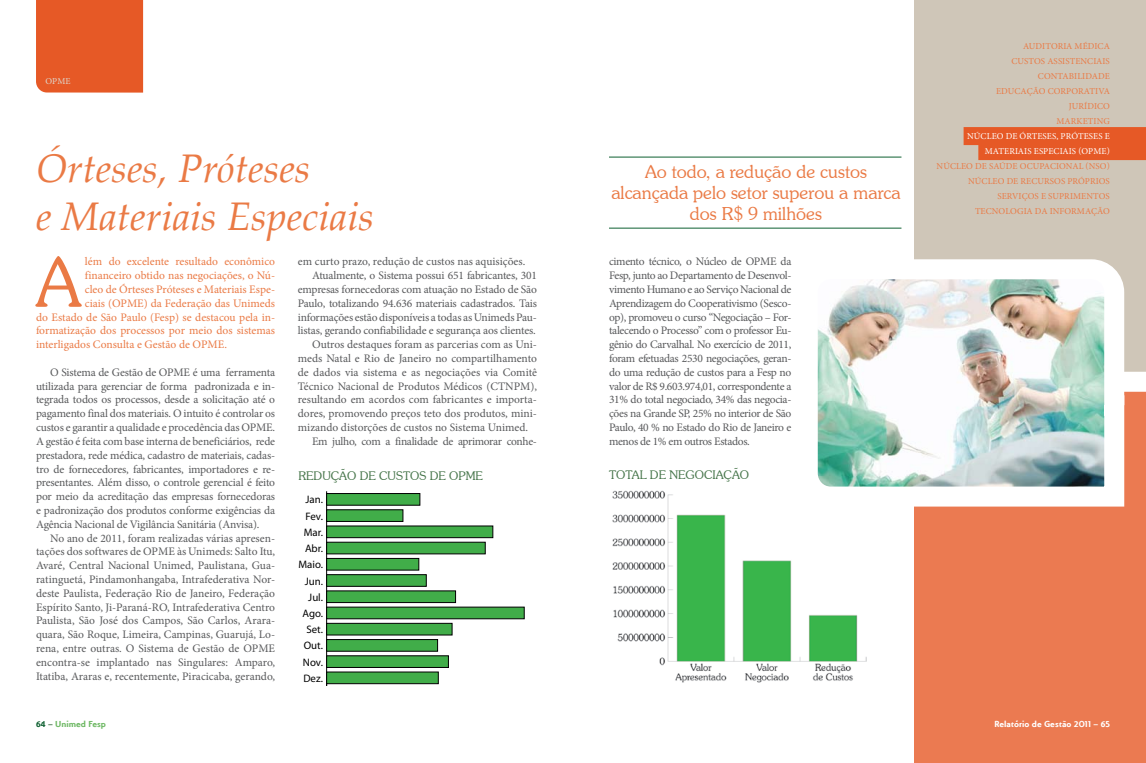
<style>
.page{position:relative;width:1146px;height:763px;background:#fff}
.page>*{position:absolute;margin:0;border:0;box-sizing:border-box;transform-origin:0 0}
.t1{font:300 68.8px "Souvenir IT Cby BT";color:#ea7a45}
.t2{font:italic 39.9px/47.9px "Palatino Linotype";color:#ea7a45}
.t3{font:300 18px/21px "Souvenir IT Cby BT";color:#ea7a45;text-align:center}
.t4{font:300 12px "Souvenir IT Cby BT";color:#46754a}
.t5{font:11.5px/13.8px "Minion Pro";letter-spacing:-.01em;color:#58595b;text-align:justify}
.t6{font:11.5px "Minion Pro";color:#ea7a45}
.t7{font:11.5px "Minion Pro";letter-spacing:-.03em;color:#58595b}
.t8{font:10.8px "Myriad Pro";color:#000}
.t9{font:9px/15px "Minion Pro";letter-spacing:.01em;color:#ea7a45}
.t10{font:9px "Minion Pro";letter-spacing:.01em;color:#fff}
.t11{font:700 9px "Unimed";color:#fff}
.t12{font:700 9px "Unimed";color:#70b966}
.t13{font:9px "Minion Pro";color:#ded7cd}
.s1{color:#0e6031}
.s2{color:#46754a}
</style>
<div class="page">
<div style="left:914px;top:0;width:231px;height:382px;background:#cfc6b8"></div>
<div style="left:914px;top:382px;width:231px;height:381px;background:#eb7a51"></div>
<div style="left:963px;top:127px;width:182px;height:18px;background:#e65926"></div>
<div style="left:978px;top:142px;width:167px;height:18px;background:#e65926"></div>
<img style="left:817px;top:259px;width:316px;height:248px">
<div style="left:1117px;top:372px;width:28px;height:20px;background:#fff"></div>
<div style="left:36px;top:0;width:107px;height:93px;background:#e65926"></div>
<hr style="left:609px;top:157px;width:292px;height:1px;background:#0e6031">
<hr style="left:609px;top:228px;width:292px;height:1px;background:#0e6031">
<hr style="left:326px;top:491px;width:1px;height:195px;background:#000">
<div style="left:326px;top:493px;width:94px;height:12px;background:#41ad49;border:1px solid #000"></div>
<div style="left:326px;top:509px;width:77px;height:12px;background:#41ad49"></div>
<div style="left:326px;top:526px;width:167px;height:11px;background:#41ad49"></div>
<div style="left:326px;top:542px;width:159px;height:12px;background:#41ad49;border:1px solid #000"></div>
<div style="left:326px;top:558px;width:93px;height:12px;background:#41ad49;border:1px solid #000"></div>
<div style="left:326px;top:574px;width:100px;height:12px;background:#41ad49;border:1px solid #000"></div>
<div style="left:326px;top:590px;width:129px;height:12px;background:#41ad49"></div>
<div style="left:326px;top:607px;width:198px;height:12px;background:#41ad49;border:1px solid #000"></div>
<div style="left:326px;top:623px;width:126px;height:12px;background:#41ad49;border:1px solid #000"></div>
<div style="left:326px;top:639px;width:111px;height:12px;background:#41ad49;border:1px solid #000"></div>
<div style="left:326px;top:655px;width:122px;height:12px;background:#41ad49"></div>
<div style="left:326px;top:671px;width:112px;height:12px;background:#41ad49"></div>
<img style="left:612px;top:488px;width:253px;height:195px">
<p class="t13" style="left:45px;top:75px;width:8px">opme</p>
<h2 class="t2" style="left:36px;top:143px;width:339px">Órteses, Próteses<br>e Materiais Especiais</h2>
<h1 class="t1" style="left:36px;top:240px;width:47px">A</h1>
<p class="t6" style="left:85px;top:254px;width:192px">lém do excelente resultado econômico</p>
<h3 class="t3" style="left:611px;top:161px;width:291px">Ao todo, a redução de custos alcançada pelo setor superou a marca dos R$ 9 milhões</h3>
<p class="t5" style="left:298px;top:255px;width:229px">em curto prazo, redução de custos nas aquisições.</p>
<p class="t5" style="left:312px;top:269px;width:226px">Atualmente, o Sistema possui 651 fabricantes, 301</p>
<p class="t5" style="left:298px;top:282px;width:240px">empresas fornecedoras com atuação no Estado de São</p>
<p class="t5" style="left:298px;top:296px;width:240px">Paulo, totalizando 94.636 materiais cadastrados. Tais</p>
<p class="t5" style="left:298px;top:310px;width:240px">informações estão disponíveis a todas as Unimeds Pau-</p>
<p class="t5" style="left:298px;top:324px;width:239px">listas, gerando confiabilidade e segurança aos clientes.</p>
<p class="t5" style="left:312px;top:338px;width:226px">Outros destaques foram as parcerias com as Uni-</p>
<p class="t5" style="left:298px;top:351px;width:240px">meds Natal e Rio de Janeiro no compartilhamento</p>
<p class="t5" style="left:298px;top:365px;width:240px">de dados via sistema e as negociações via Comitê</p>
<p class="t5" style="left:298px;top:379px;width:240px">Técnico Nacional de Produtos Médicos (CTNPM),</p>
<p class="t5" style="left:298px;top:393px;width:240px">resultando em acordos com fabricantes e importa-</p>
<p class="t5" style="left:298px;top:407px;width:240px">dores, promovendo preços teto dos produtos, mini-</p>
<p class="t5" style="left:298px;top:420px;width:232px">mizando distorções de custos no Sistema Unimed.</p>
<p class="t7" style="left:312px;top:433px;width:226px">Em julho, com a finalidade de aprimorar conhe-</p>
<p class="t5" style="left:609px;top:255px;width:184px">cimento técnico, o Núcleo de OPME da Fesp, junto ao Departamento de Desenvol&shy;vimento Humano e ao Serviço Nacional de Aprendizagem do Cooperativismo (Sesco&shy;op), promoveu o curso “Negociação – For&shy;talecendo o Processo” com o professor Eu&shy;gênio do Carvalhal. No exercício de 2011, foram efetuadas 2530 negociações, geran&shy;do uma redução de custos para a Fesp no valor de R$ 9.603.974,01, correspondente a 31% do total negociado, 34% das negocia&shy;ções na Grande SP, 25% no interior de São Paulo, 40 % no Estado do Rio de Janeiro e menos de 1% em outros Estados.</p>
<p class="t6" style="left:85px;top:268px;width:192px">financeiro obtido nas negociações, o Nú-</p>
<p class="t6" style="left:85px;top:281px;width:192px">cleo de Órteses Próteses e Materiais Espe-</p>
<p class="t6" style="left:85px;top:295px;width:192px">ciais (OPME) da Federação das Unimeds</p>
<p class="t6" style="left:36px;top:309px;width:241px">do Estado de São Paulo (Fesp) se destacou pela in-</p>
<p class="t6" style="left:36px;top:323px;width:240px">formatização dos processos por meio dos sistemas</p>
<p class="t6" style="left:36px;top:337px;width:192px">interligados Consulta e Gestão de OPME.</p>
<p class="t5" style="left:36px;top:365px;width:240px;text-indent:14px">O Sistema de Gestão de OPME é uma ferramenta utilizada para gerenciar de forma padronizada e in&shy;tegrada todos os processos, desde a solicitação até o pagamento final dos materiais. O intuito é controlar os custos e garantir a qualidade e procedência das OPME.<br>A gestão é feita com base interna de beneficiários, rede prestadora, rede médica, cadastro de materiais, cadas&shy;tro de fornecedores, fabricantes, importadores e re&shy;presentantes. Além disso, o controle gerencial é feito por meio da acreditação das empresas fornecedoras e padronização dos produtos conforme exigências da Agência Nacional de Vigilância Sanitária (Anvisa).</p>
<p class="t5" style="left:36px;top:531px;width:240px;text-indent:14px">No ano de 2011, foram realizadas várias apresen&shy;tações dos softwares de OPME às Unimeds: Salto Itu, Avaré, Central Nacional Unimed, Paulistana, Gua&shy;ratinguetá, Pindamonhangaba, Intrafederativa Nor&shy;deste Paulista, Federação Rio de Janeiro, Federação Espírito Santo, Ji-Paraná-RO, Intrafederativa Centro Paulista, São José dos Campos, São Carlos, Arara&shy;quara, São Roque, Limeira, Campinas, Guarujá, Lo&shy;rena, entre outras. O Sistema de Gestão de OPME encontra-se implantado nas Singulares: Amparo, Itatiba, Araras e, recentemente, Piracicaba, gerando,</p>
<p class="t4" style="left:298px;top:468px;width:184px">redução de custos de opme</p>
<p class="t4" style="left:609px;top:467px;width:142px">Total de Negociação</p>
<p class="t8" style="left:305px;top:493px;width:19px">Jan.</p>
<p class="t8" style="left:305px;top:509px;width:19px">Fev.</p>
<p class="t8" style="left:304px;top:525px;width:21px">Mar.</p>
<p class="t8" style="left:305px;top:541px;width:19px">Abr.</p>
<p class="t8" style="left:298px;top:558px;width:26px">Maio.</p>
<p class="t8" style="left:305px;top:574px;width:20px">Jun.</p>
<p class="t8" style="left:308px;top:590px;width:16px">Jul.</p>
<p class="t8" style="left:302px;top:606px;width:22px">Ago.</p>
<p class="t8" style="left:306px;top:623px;width:18px">Set.</p>
<p class="t8" style="left:304px;top:639px;width:21px">Out.</p>
<p class="t8" style="left:303px;top:655px;width:22px">Nov.</p>
<p class="t8" style="left:303px;top:671px;width:21px">Dez.</p>
<p class="t12" style="left:36px;top:718px;width:71px"><span class="s1">64</span> <span class="s2">–</span> Unimed Fesp</p>
<p class="t9" style="left:1022px;top:39px;width:26px">Auditoria</p>
<p class="t9" style="left:1074px;top:39px;width:26px">Médica</p>
<p class="t9" style="left:1011px;top:54px;width:13px">Custos</p>
<p class="t9" style="left:1047px;top:54px;width:6px">assistenciais</p>
<p class="t9" style="left:1037px;top:69px;width:8px">conta</p>
<p class="t9" style="left:1068px;top:69px;width:41px">bilidade</p>
<p class="t9" style="left:995px;top:84px;width:19px">educa</p>
<p class="t9" style="left:1026px;top:84px;width:28px">ção corporati</p>
<p class="t9" style="left:1068px;top:84px;width:40px;text-indent:30px">va jurídico</p>
<p class="t9" style="left:1056px;top:114px;width:8px">mar</p>
<p class="t9" style="left:1076px;top:114px;width:13px">ketin</p>
<p class="t9" style="left:1103px;top:114px;width:8px">g</p>
<p class="t10" style="left:966px;top:130px;width:59px">núcleo de órteses</p>
<p class="t10" style="left:1056px;top:130px;width:11px">, próteses</p>
<p class="t10" style="left:1104px;top:130px;width:5px">e</p>
<p class="t10" style="left:984px;top:145px;width:7px">materiais</p>
<p class="t10" style="left:1033px;top:145px;width:6px">especiais</p>
<p class="t10" style="left:1078px;top:145px;width:11px">(opme</p>
<p class="t10" style="left:1106px;top:145px;width:5px">)</p>
<p class="t9" style="left:936px;top:159px;width:90px">núcleo de saúde ocupaciona</p>
<p class="t9" style="left:1078px;top:159px;width:17px">l (nso</p>
<p class="t9" style="left:1106px;top:159px;width:5px">)</p>
<p class="t9" style="left:967px;top:174px;width:59px">núcleo de recursos</p>
<p class="t9" style="left:1067px;top:174px;width:7px">próprios</p>
<p class="t9" style="left:997px;top:189px;width:58px">serviços e suprimentos</p>
<p class="t9" style="left:974px;top:204px;width:7px">tecno</p>
<p class="t9" style="left:1005px;top:204px;width:52px">lo gia da informa</p>
<p class="t9" style="left:1090px;top:204px;width:18px">ção</p>
<p class="t11" style="left:994px;top:718px;width:117px">Relatório de Gestão 2011 – 65</p>
</div>
